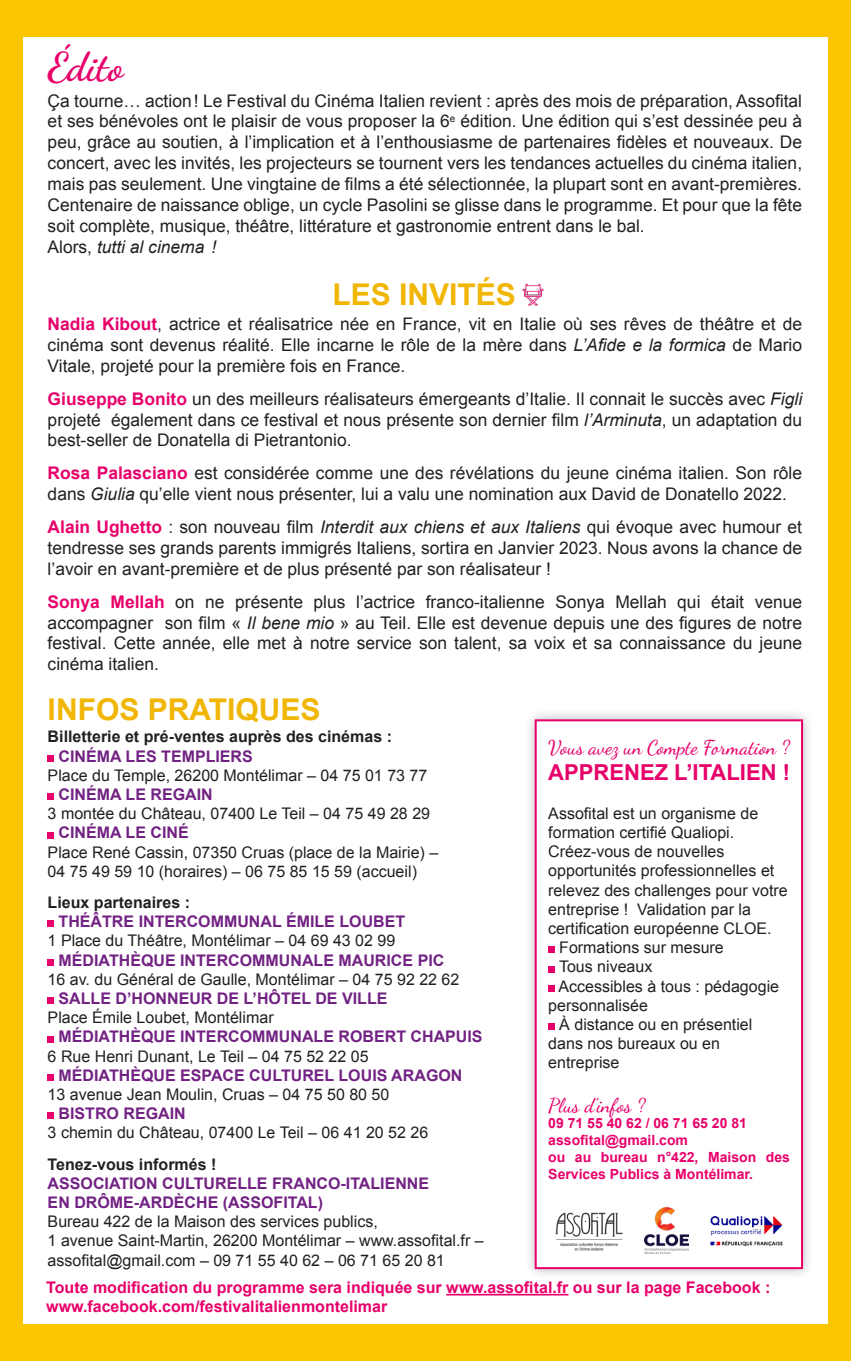
<style>
.page{position:relative;width:851px;height:1361px;background:#fff}
.page>*{position:absolute;margin:0;border:0;box-sizing:border-box;transform-origin:0 0}
.t1{font:40px "Dancing Script";color:#e8006a}
.t2{font:700 30px "Arial";color:#f0b603}
.t3{font:700 22px "Arial";color:#e8006a}
.t4{font:20px "Dancing Script";color:#e8006a}
.t5{font:17.4px/20.8px "Arial";color:#231f20;text-align:justify}
.t6{font:italic 17.4px "Arial";color:#231f20}
.t7{font:16px/19.2px "Arial";color:#231f20}
.t8{font:700 16px "Arial";color:#722283}
.t9{font:700 16px "Arial";color:#e8006a}
.t10{font:700 16px "Arial";color:#231f20}
.t11{font:700 14px/16.8px "Arial";color:#e8006a}
.s1{font-style:normal}
.s2{font-weight:700;color:#e8006a}
.s3{font-style:italic}
</style>
<div class="page">
<svg style="left:48px;top:755px;width:6px;height:6px"></svg>
<div style="left:48px;top:793px;width:6px;height:7px;background:#e8006a"></div>
<svg style="left:48px;top:832px;width:6px;height:6px"></svg>
<div style="left:48px;top:920px;width:6px;height:7px;background:#e8006a"></div>
<svg style="left:48px;top:959px;width:6px;height:6px"></svg>
<div style="left:48px;top:997px;width:6px;height:7px;background:#e8006a"></div>
<svg style="left:48px;top:1036px;width:6px;height:6px"></svg>
<div style="left:48px;top:1074px;width:6px;height:7px;background:#e8006a"></div>
<div style="left:48px;top:1112px;width:6px;height:7px;background:#e8006a"></div>
<div style="left:0;top:0;width:850px;height:37px;background:#fbc500"></div>
<div style="left:0;top:1324px;width:850px;height:37px;background:#fbc500"></div>
<div style="left:828px;top:3px;width:22px;height:1358px;background:#fbc500"></div>
<div style="left:0;top:0;width:23px;height:1361px;background:#fbc500"></div>
<div style="left:523px;top:708px;width:290px;height:572px;background:#231f20;opacity:.3"></div>
<div style="left:534px;top:719px;width:268px;height:550px;background:#fff;border:2px solid #e8006a"></div>
<div style="left:548px;top:946px;width:6px;height:7px;background:#e8006a"></div>
<svg style="left:548px;top:966px;width:6px;height:6px"></svg>
<svg style="left:548px;top:985px;width:6px;height:6px"></svg>
<div style="left:548px;top:1023px;width:6px;height:7px;background:#e8006a"></div>
<img style="left:644px;top:1207px;width:44px;height:46px">
<img style="left:710px;top:1216px;width:73px;height:30px">
<img style="left:555px;top:1212px;width:68px;height:39px">
<img style="left:522px;top:283px;width:22px;height:23px">
<hr style="left:446px;top:1293px;width:122px;height:2px;background:#e8006a">
<p class="t1" style="left:48px;top:36px;width:77px">Édito</p>
<p class="t5" style="left:48px;top:90px;width:755px">Ça tourne… action! Le Festival du Cinéma Italien revient : après des mois de préparation, Assofital et ses bénévoles ont le plaisir de vous proposer la 6<sup>e</sup> édition. Une édition qui s’est dessinée peu à peu, grâce au soutien, à l’implication et à l’enthousiasme de partenaires fidèles et nouveaux. De concert, avec les invités, les projecteurs se tournent vers les tendances actuelles du cinéma italien, mais pas seulement. Une vingtaine de films a été sélectionnée, la plupart sont en avant-premières.<br>Centenaire de naissance oblige, un cycle Pasolini se glisse dans le programme. Et pour que la fête soit complète, musique, théâtre, littérature et gastronomie entrent dans le bal.</p>
<p class="t6" style="left:48px;top:235px;width:170px"><span class="s1">Alors,</span> tutti al cinema !</p>
<p class="t2" style="left:332px;top:275px;width:185px">LES INVITÉS</p>
<p class="t5" style="left:48px;top:314px;width:755px"><span class="s2">Nadia Kibout</span>, actrice et réalisatrice née en France, vit en Italie où ses rêves de théâtre et de cinéma sont devenus réalité. Elle incarne le rôle de la mère dans <span class="s3">L’Afide e la formica</span> de Mario Vitale, projeté pour la première fois en France.</p>
<p class="t5" style="left:48px;top:388px;width:756px"><span class="s2">Giuseppe Bonito</span> un des meilleurs réalisateurs émergeants d’Italie. Il connait le succès avec <span class="s3">Figli </span>projeté également dans ce festival et nous présente son dernier film <span class="s3">l’Arminuta</span>, un adaptation du best-seller de Donatella di Pietrantonio.</p>
<p class="t5" style="left:48px;top:463px;width:755px"><span class="s2">Rosa Palasciano</span> est considérée comme une des révélations du jeune cinéma italien. Son rôle dans <span class="s3">Giulia</span> qu’elle vient nous présenter, lui a valu une nomination aux David de Donatello 2022.</p>
<p class="t5" style="left:48px;top:517px;width:755px"><span class="s2">Alain Ughetto</span> : son nouveau film <span class="s3">Interdit aux chiens et aux Italiens</span> qui évoque avec humour et tendresse ses grands parents immigrés Italiens, sortira en Janvier 2023. Nous avons la chance de l’avoir en avant-première et de plus présenté par son réalisateur !</p>
<p class="t5" style="left:48px;top:591px;width:755px"><span class="s2">Sonya Mellah</span> on ne présente plus l’actrice franco-italienne Sonya Mellah qui était venue accompagner son film « <span class="s3">Il bene mio</span> » au Teil. Elle est devenue depuis une des figures de notre festival. Cette année, elle met à notre service son talent, sa voix et sa connaissance du jeune cinéma italien.</p>
<p class="t2" style="left:48px;top:689px;width:274px">INFOS PRATIQUES</p>
<p class="t10" style="left:48px;top:726px;width:346px">Billetterie et pré-ventes auprès des cinémas :</p>
<p class="t8" style="left:59px;top:745px;width:196px">CINÉMA LES TEMPLIERS</p>
<p class="t7" style="left:48px;top:765px;width:381px">Place du Temple, 26200 Montélimar – 04 75 01 73 77</p>
<p class="t8" style="left:59px;top:784px;width:156px">CINÉMA LE REGAIN</p>
<p class="t7" style="left:48px;top:804px;width:384px">3 montée du Château, 07400 Le Teil – 04 75 49 28 29</p>
<p class="t8" style="left:59px;top:822px;width:132px">CINÉMA LE CINÉ</p>
<p class="t7" style="left:48px;top:842px;width:392px">Place René Cassin, 07350 Cruas (place de la Mairie) –</p>
<p class="t7" style="left:48px;top:861px;width:371px">04 75 49 59 10 (horaires) – 06 75 85 15 59 (accueil)</p>
<p class="t10" style="left:48px;top:892px;width:144px">Lieux partenaires :</p>
<p class="t8" style="left:59px;top:911px;width:348px">THÉÂTRE INTERCOMMUNAL ÉMILE LOUBET</p>
<p class="t7" style="left:48px;top:931px;width:349px">1 Place du Théâtre, Montélimar – 04 69 43 02 99</p>
<p class="t8" style="left:59px;top:949px;width:387px">MÉDIATHÈQUE INTERCOMMUNALE MAURICE PIC</p>
<p class="t7" style="left:48px;top:969px;width:413px">16 av. du Général de Gaulle, Montélimar – 04 75 92 22 62</p>
<p class="t8" style="left:59px;top:988px;width:330px">SALLE D’HONNEUR DE L’HÔTEL DE VILLE</p>
<p class="t7" style="left:48px;top:1008px;width:227px">Place Émile Loubet, Montélimar</p>
<p class="t8" style="left:59px;top:1026px;width:425px">MÉDIATHÈQUE INTERCOMMUNALE ROBERT CHAPUIS</p>
<p class="t7" style="left:48px;top:1046px;width:322px">6 Rue Henri Dunant, Le Teil – 04 75 52 22 05</p>
<p class="t8" style="left:59px;top:1064px;width:405px">MÉDIATHÈQUE ESPACE CULTUREL LOUIS ARAGON</p>
<p class="t7" style="left:48px;top:1085px;width:343px">13 avenue Jean Moulin, Cruas – 04 75 50 80 50</p>
<p class="t8" style="left:59px;top:1103px;width:129px">BISTRO REGAIN</p>
<p class="t7" style="left:48px;top:1123px;width:382px">3 chemin du Château, 07400 Le Teil – 06 41 20 52 26</p>
<p class="t10" style="left:48px;top:1153px;width:170px">Tenez-vous informés !</p>
<p class="t8" style="left:48px;top:1172px;width:383px">ASSOCIATION CULTURELLE FRANCO-ITALIENNE</p>
<p class="t8" style="left:48px;top:1192px;width:277px">EN DRÔME-ARDÈCHE (ASSOFITAL)</p>
<p class="t7" style="left:48px;top:1212px;width:331px">Bureau 422 de la Maison des services publics,</p>
<p class="t7" style="left:48px;top:1231px;width:437px">1 avenue Saint-Martin, 26200 Montélimar – www.assofital.fr –</p>
<p class="t7" style="left:48px;top:1250px;width:398px">assofital@gmail.com – 09 71 55 40 62 – 06 71 65 20 81</p>
<p class="t4" style="left:548px;top:732px;width:243px">Vous avez un Compte Formation ?</p>
<p class="t3" style="left:548px;top:758px;width:243px">APPRENEZ L’ITALIEN !</p>
<p class="t7" style="left:548px;top:803px;width:211px">Assofital est un organisme de formation certifié Qualiopi.</p>
<p class="t7" style="left:548px;top:842px;width:241px">Créez-vous de nouvelles opportunités professionnelles et relevez des challenges pour votre entreprise ! Validation par la certification européenne CLOE.</p>
<p class="t7" style="left:559px;top:938px;width:166px">Formations sur mesure</p>
<p class="t7" style="left:559px;top:957px;width:95px">Tous niveaux</p>
<p class="t7" style="left:548px;top:976px;width:232px;text-indent:10px">Accessibles à tous : pédagogie personnalisée</p>
<p class="t7" style="left:548px;top:1015px;width:205px;text-indent:11px">À distance ou en présentiel dans nos bureaux ou en entreprise</p>
<p class="t4" style="left:548px;top:1089px;width:99px">Plus d’infos ?</p>
<p class="t11" style="left:548px;top:1115px;width:200px">09 71 55 40 62 / 06 71 65 20 81</p>
<p class="t11" style="left:548px;top:1132px;width:141px">assofital@gmail.com</p>
<p class="t11" style="left:548px;top:1149px;width:243px">ou au bureau n°422, Maison des<br>Services Publics à Montélimar.</p>
<p class="t9" style="left:46px;top:1276px;width:725px">Toute modification du programme sera indiquée sur www.assofital.fr ou sur la page Facebook :</p>
<p class="t9" style="left:46px;top:1296px;width:342px">www.facebook.com/festivalitalienmontelimar</p>
</div>
